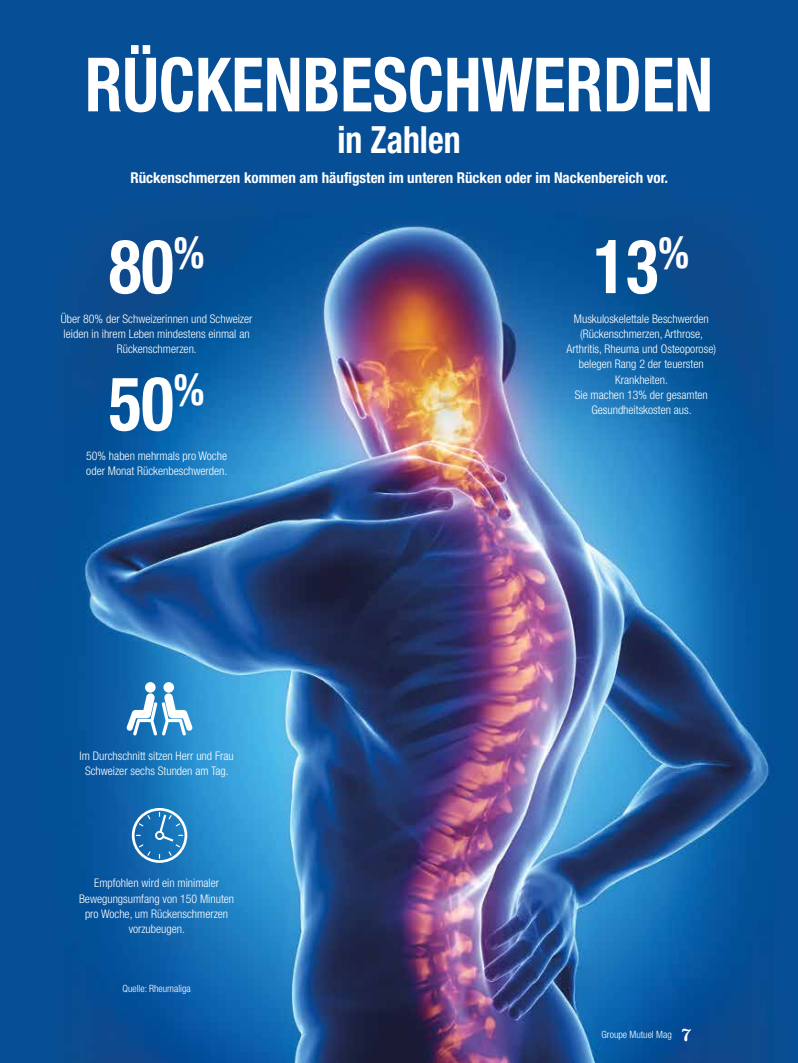
<style>
.page{position:relative;width:798px;height:1063px;background:#fff}
.page>*{position:absolute;margin:0;border:0;box-sizing:border-box;transform-origin:0 0}
.t1{font:700 condensed 75px "Helvetica Neue LT";color:#fff;scale:.9 1}
.t2{font:700 condensed 37.5px "Helvetica Neue LT";color:#fff;scale:.9 1}
.t3{font:700 condensed 15px "Helvetica Neue LT";color:#fff}
.t4{font:300 condensed 11.88px/15.2px "Helvetica Neue LT";color:#fff;text-align:center}
.t5{font:300 condensed 10px "Helvetica Neue LT";color:#fff}
.s1{font-family:"Superclarendon";font-weight:400;font-stretch:normal;font-size:17.5px}
</style>
<div class="page">
<img style="left:0;top:0;width:797px;height:1063px">
<div style="left:163px;top:682px;width:11px;height:11px;background:#fff;border-radius:50%"></div>
<div style="left:145px;top:682px;width:10px;height:11px;background:#fff;border-radius:50%"></div>
<svg style="left:126px;top:693px;width:67px;height:43px"></svg>
<svg style="left:132px;top:808px;width:55px;height:55px;background:#438cc4"></svg>
<h1 class="t1" style="left:85px;top:39px;width:699px">RÜCKENBESCHWERDEN</h1>
<h2 class="t2" style="left:337px;top:117px;width:138px">in Zahlen</h2>
<p class="t3" style="left:130px;top:169px;width:539px">Rückenschmerzen kommen am häufigsten im unteren Rücken oder im Nackenbereich vor.</p>
<h1 class="t1" style="left:109px;top:221px;width:108px">80<sup>%</sup></h1>
<p class="t4" style="left:61px;top:311px;width:193px">Über 80% der Schweizerinnen und Schweizer leiden in ihrem Leben mindestens einmal an<br>Rückenschmerzen.</p>
<h1 class="t1" style="left:109px;top:358px;width:108px">50<sup>%</sup></h1>
<p class="t4" style="left:86px;top:448px;width:143px;text-align:left">50% haben mehrmals pro Woche oder Monat Rückenbeschwerden.</p>
<p class="t4" style="left:79px;top:748px;width:156px">Im Durchschnitt sitzen Herr und Frau<br>Schweizer sechs Stunden am Tag.</p>
<p class="t4" style="left:79px;top:876px;width:157px">Empfohlen wird ein minimaler<br>Bewegungsumfang von 150 Minuten pro Woche, um Rückenschmerzen vorzubeugen.</p>
<p class="t5" style="left:122px;top:983px;width:70px">Quelle: Rheumaliga</p>
<h1 class="t1" style="left:593px;top:221px;width:108px">13<sup>%</sup></h1>
<p class="t4" style="left:566px;top:311px;width:151px">Muskuloskelettale Beschwerden (Rückenschmerzen, Arthrose,<br>Arthritis, Rheuma und Osteoporose) belegen Rang 2 der teuersten<br>Krankheiten.<br>Sie machen 13% der gesamten<br>Gesundheitskosten aus.</p>
<p class="t5" style="left:601px;top:1029px;width:91px">Groupe Mutuel Mag <span class="s1">7</span></p>
</div>
